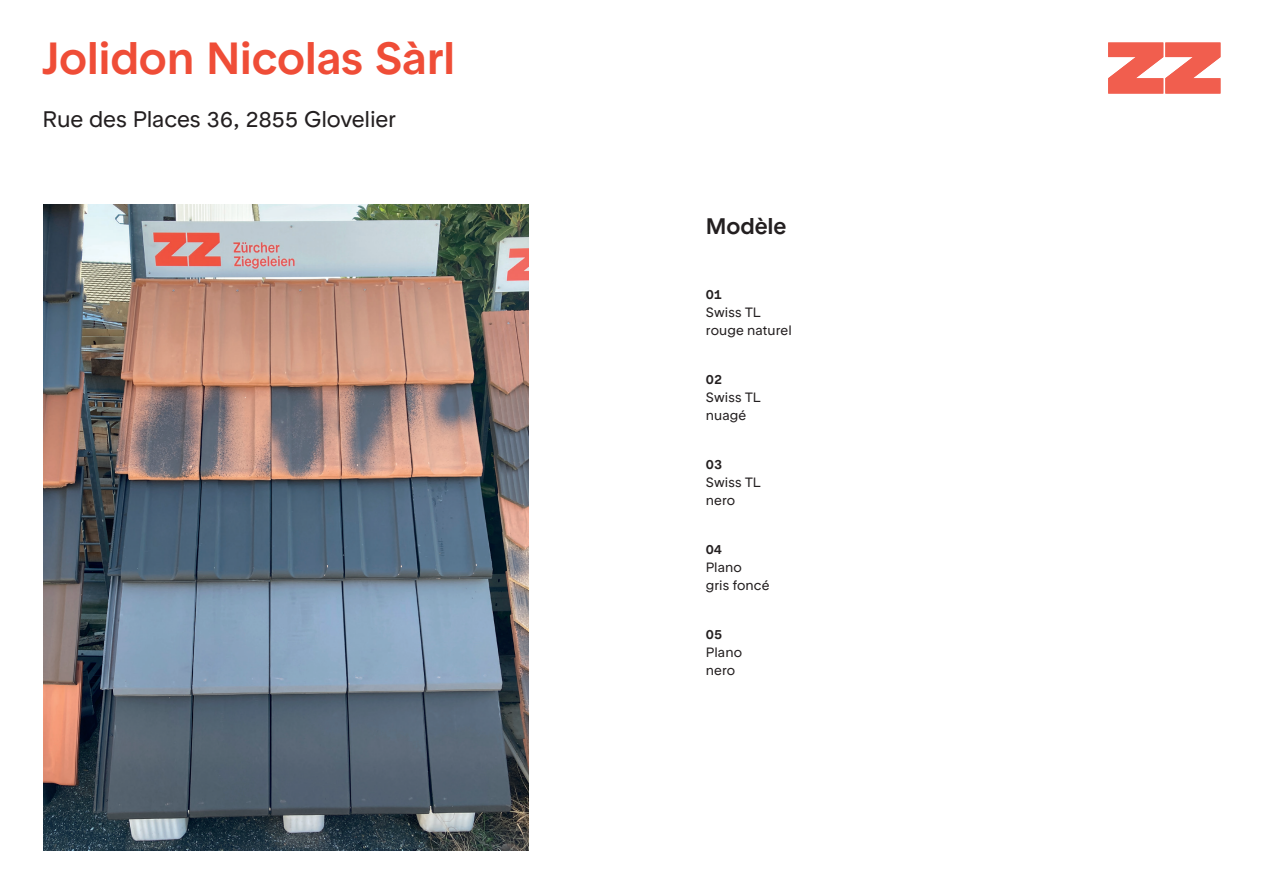
<style>
.page{position:relative;width:1263px;height:893px;background:#fff}
.page>*{position:absolute;margin:0;border:0;box-sizing:border-box;transform-origin:0 0}
.t1{font:500 45px "ZZ Rondelle";letter-spacing:-.01em;color:#ef4d37}
.t2{font:22.5px "ZZ Rondelle";letter-spacing:-.01em;color:#231f20}
.t3{font:500 22.5px "ZZ Rondelle";letter-spacing:-.005em;color:#231f20}
.t4{font:13.5px/18px "ZZ Rondelle";letter-spacing:.005em;color:#231f20}
.t5{font:500 13.5px "ZZ Rondelle";color:#231f20}
</style>
<div class="page">
<svg style="left:1108px;top:43px;width:112px;height:51px"></svg>
<img style="left:43px;top:204px;width:485px;height:646px">
<h1 class="t1" style="left:43px;top:31px;width:414px">Jolidon Nicolas Sàrl</h1>
<h2 class="t2" style="left:43px;top:106px;width:355px">Rue des Places 36, 2855 Glovelier</h2>
<h2 class="t3" style="left:706px;top:213px;width:82px">Modèle</h2>
<p class="t5" style="left:706px;top:286px;width:18px">01</p>
<p class="t4" style="left:706px;top:303px;width:87px">Swiss TL rouge naturel</p>
<p class="t5" style="left:706px;top:371px;width:18px">02</p>
<p class="t4" style="left:706px;top:388px;width:56px">Swiss TL nuagé</p>
<p class="t5" style="left:706px;top:456px;width:18px">03</p>
<p class="t4" style="left:706px;top:473px;width:56px">Swiss TL nero</p>
<p class="t5" style="left:706px;top:541px;width:18px">04</p>
<p class="t4" style="left:706px;top:558px;width:65px">Plano<br>gris foncé</p>
<p class="t5" style="left:706px;top:626px;width:18px">05</p>
<p class="t4" style="left:706px;top:643px;width:38px">Plano nero</p>
</div>
